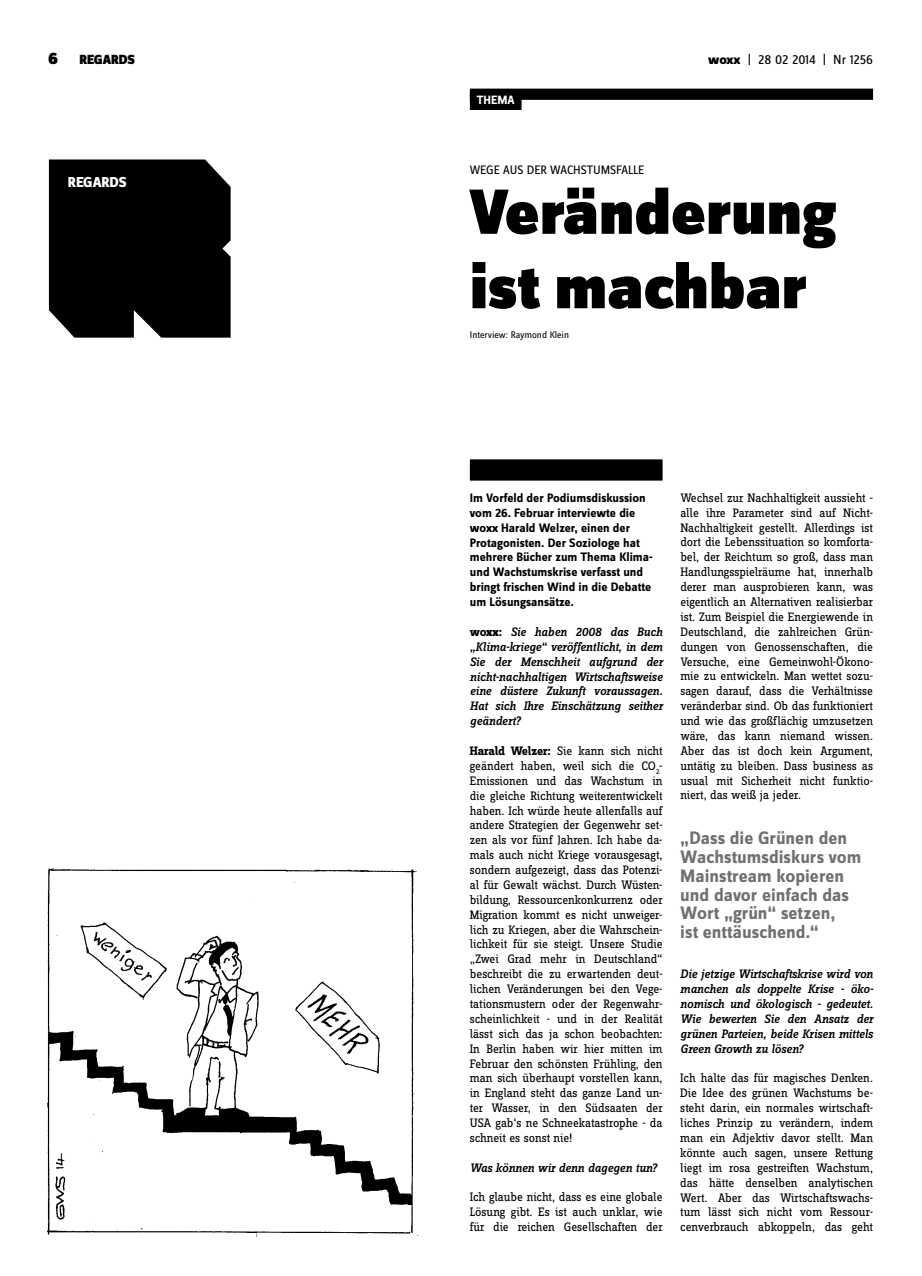
<style>
.page{position:relative;width:922px;height:1276px;background:#fff}
.page>*{position:absolute;margin:0;border:0;box-sizing:border-box;transform-origin:0 0}
.t1{font:900 66.25px/74.4px "Zine Sans Dis";color:#000}
.t2{font:700 18.75px/18.8px "Zine Sans Dis";color:#707172}
.t3{font:800 15px "Zine Sans Dis";letter-spacing:-.01em;color:#fff}
.t4{font:13.75px "Zine Sans Dis";letter-spacing:-.01em;color:#000}
.t5{font:900 13.75px "Zine Sans Dis";letter-spacing:-.01em;color:#000}
.t6{font:12.75px/14.9px "Zine Slab Dis";letter-spacing:-.01em;color:#000;text-align:justify}
.t7{font:italic 500 12.75px/14.9px "Zine Slab Dis";letter-spacing:-.005em;color:#000;text-align:justify}
.t8{font:700 12.75px/14.9px "Zine Sans Dis";color:#000}
.t9{font:12.75px "Zine Sans Dis";letter-spacing:-.01em;color:#000}
.t10{font:700 12.5px "Zine Sans Dis";color:#fff}
.t11{font:10px "Zine Sans Dis";color:#000}
.s1{font-size:17.5px}
.s2{font-weight:800}
.s3{font-weight:700;font-style:normal}
.s4{font-weight:700}
</style>
<div class="page">
<div style="left:469px;top:89px;width:403px;height:11px;background:#000"></div>
<img style="left:47px;top:868px;width:372px;height:369px">
<div style="left:469px;top:459px;width:193px;height:21px;background:#000"></div>
<div style="left:49px;top:159px;width:181px;height:179px;background:#000"></div>
<div style="left:469px;top:94px;width:52px;height:16px;background:#000"></div>
<p class="t5" style="left:48px;top:53px;width:88px"><span class="s1">6</span> REGARDS</p>
<p class="t4" style="left:708px;top:53px;width:166px"><span class="s2">woxx</span> | 28 02 2014 | Nr 1256</p>
<p class="t3" style="left:68px;top:174px;width:60px">REGARDS</p>
<p class="t10" style="left:477px;top:93px;width:39px">THEMA</p>
<p class="t9" style="left:469px;top:163px;width:176px">WEGE AUS DER WACHSTUMSFALLE</p>
<h1 class="t1" style="left:469px;top:179px;width:367px">Veränderung ist machbar</h1>
<p class="t11" style="left:469px;top:329px;width:101px">Interview: Raymond Klein</p>
<p class="t8" style="left:469px;top:491px;width:184px">Im Vorfeld der Podiumsdiskussion vom 26. Februar interviewte die woxx Harald Welzer, einen der<br>Protagonisten. Der Soziologe hat mehrere Bücher zum Thema Klima&shy;und Wachstumskrise verfasst und bringt frischen Wind in die Debatte um Lösungsansätze.</p>
<p class="t7" style="left:469px;top:624px;width:194px"><span class="s3">woxx:</span> Sie haben 2008 das Buch „Klima-kriege“ veröffentlicht, in dem Sie der Menschheit aufgrund der nicht-nachhaltigen Wirtschaftsweise eine düstere Zukunft voraussagen.<br>Hat sich Ihre Einschätzung seither geändert?</p>
<p class="t6" style="left:469px;top:744px;width:194px"><span class="s4">Harald Welzer:</span> Sie kann sich nicht geändert haben, weil sich die CO<sub>2</sub>- Emissionen und das Wachstum in die gleiche Richtung weiterentwickelt haben. Ich würde heute allenfalls auf andere Strategien der Gegenwehr set&shy;zen als vor fünf Jahren. Ich habe da&shy;mals auch nicht Kriege vorausgesagt, sondern aufgezeigt, dass das Potenzi&shy;al für Gewalt wächst. Durch Wüsten&shy;bildung, Ressourcenkonkurrenz oder Migration kommt es nicht unweiger&shy;lich zu Kriegen, aber die Wahrschein&shy;lichkeit für sie steigt. Unsere Studie „Zwei Grad mehr in Deutschland“ beschreibt die zu erwartenden deut&shy;lichen Veränderungen bei den Vege&shy;tationsmustern oder der Regenwahr&shy;scheinlichkeit - und in der Realität lässt sich das ja schon beobachten:<br>In Berlin haben wir hier mitten im Februar den schönsten Frühling, den man sich überhaupt vorstellen kann, in England steht das ganze Land un&shy;ter Wasser, in den Südsaaten der USA gab‘s ne Schneekatastrophe - da schneit es sonst nie!</p>
<p class="t7" style="left:469px;top:1160px;width:189px">Was können wir denn dagegen tun?</p>
<p class="t6" style="left:469px;top:1190px;width:194px">Ich glaube nicht, dass es eine globale Lösung gibt. Es ist auch unklar, wie für die reichen Gesellschaften der</p>
<p class="t6" style="left:680px;top:491px;width:194px">Wechsel zur Nachhaltigkeit aussieht - alle ihre Parameter sind auf Nicht-Nachhaltigkeit gestellt. Allerdings ist dort die Lebenssituation so komforta&shy;bel, der Reichtum so groß, dass man Handlungsspielräume hat, innerhalb derer man ausprobieren kann, was eigentlich an Alternativen realisierbar ist. Zum Beispiel die Energiewende in Deutschland, die zahlreichen Grün&shy;dungen von Genossenschaften, die Versuche, eine Gemeinwohl-Ökono&shy;mie zu entwickeln. Man wettet sozu&shy;sagen darauf, dass die Verhältnisse veränderbar sind. Ob das funktioniert und wie das großflächig umzusetzen wäre, das kann niemand wissen.<br>Aber das ist doch kein Argument, untätig zu bleiben. Dass business as usual mit Sicherheit nicht funktio&shy;niert, das weiß ja jeder.</p>
<h2 class="t2" style="left:680px;top:830px;width:182px">„Dass die Grünen den<br>Wachstumsdiskurs vom<br>Mainstream kopieren und davor einfach das<br>Wort „grün“ setzen,<br>ist enttäuschend.“</h2>
<p class="t7" style="left:680px;top:966px;width:194px">Die jetzige Wirtschaftskrise wird von manchen als doppelte Krise - öko&shy;nomisch und ökologisch - gedeutet.<br>Wie bewerten Sie den Ansatz der grünen Parteien, beide Krisen mittels Green Growth zu lösen?</p>
<p class="t6" style="left:680px;top:1071px;width:194px">Ich halte das für magisches Denken.<br>Die Idee des grünen Wachstums be&shy;steht darin, ein normales wirtschaft&shy;liches Prinzip zu verändern, indem man ein Adjektiv davor stellt. Man könnte auch sagen, unsere Rettung liegt im rosa gestreiften Wachstum, das hätte denselben analytischen Wert. Aber das Wirtschaftswachs&shy;tum lässt sich nicht vom Ressour&shy;cenverbrauch abkoppeln, das geht</p>
</div>
